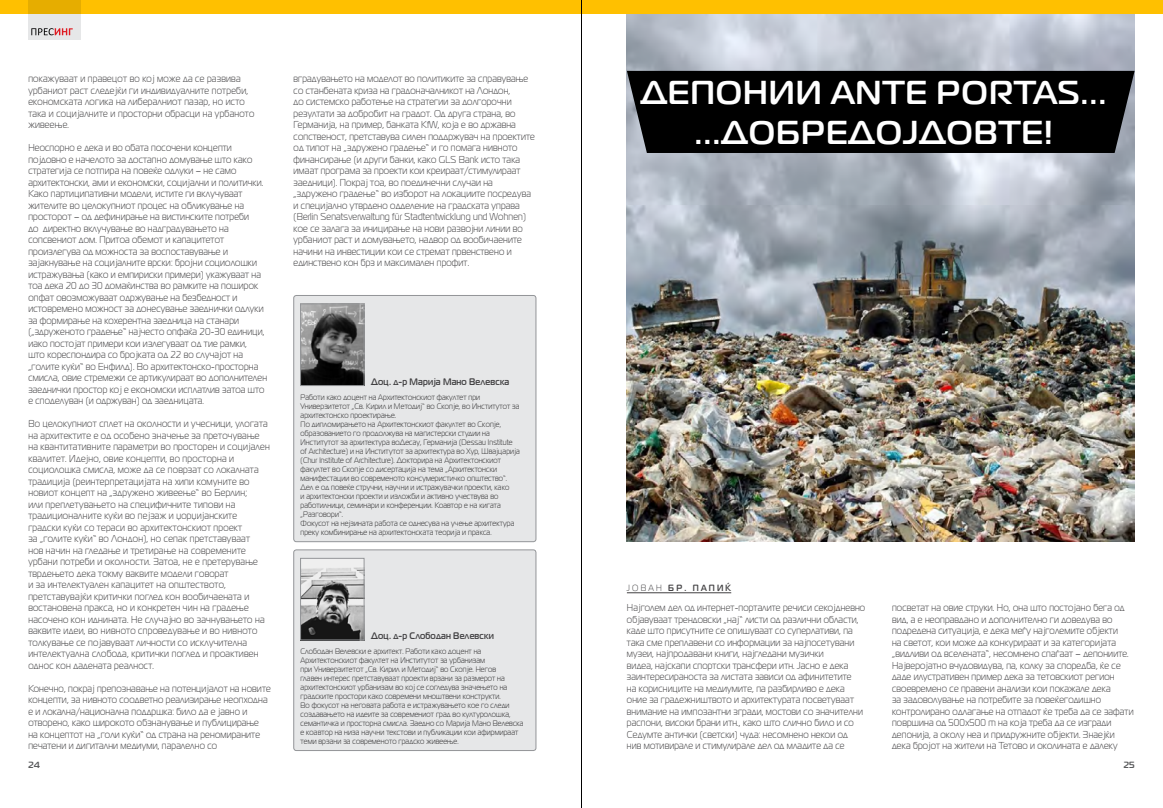
<style>
.page{position:relative;width:1163px;height:808px;background:#fff}
.page>*{position:absolute;margin:0;border:0;box-sizing:border-box;transform-origin:0 0}
.t1{font:700 33px/39.6px "ONE";letter-spacing:.03em;color:#fff}
.t2{font:10px/11.5px "ONE";letter-spacing:.02em;color:#414042;scale:.9 1}
.t3{font:700 9.5px "ONE";letter-spacing:.02em;color:#414042;scale:.9 1}
.t4{font:700 9px "ONE";color:#414042;scale:.9 1}
.t5{font:9px "ONE";color:#414042;scale:.9 1}
.t6{font:700 9px "ONE";color:#58595b}
.t7{font:8px/9px "ONE";letter-spacing:.02em;color:#292829;scale:.9 1}
</style>
<div class="page">
<img style="left:627px;top:14px;width:507px;height:528px">
<div style="left:626px;top:71px;width:508px;height:82px;background:#000"></div>
<div style="left:294px;top:550px;width:242px;height:200px;background:#e6e7e8;border-radius:3px"></div>
<div style="left:293px;top:550px;width:243px;height:201px;border:1px solid #939598;border-radius:3px"></div>
<div style="left:294px;top:295px;width:242px;height:247px;background:#e6e7e8;border-radius:3px"></div>
<div style="left:293px;top:295px;width:243px;height:247px;border:1px solid #939598;border-radius:3px"></div>
<img style="left:302px;top:567px;width:60px;height:71px">
<div style="left:300px;top:558px;width:64px;height:82px;border:1px solid #939598"></div>
<img style="left:302px;top:306px;width:60px;height:78px">
<div style="left:300px;top:304px;width:64px;height:82px;border:1px solid #939598"></div>
<hr style="left:626px;top:592px;width:105px;height:1px;background:#414042">
<div style="left:581px;top:0;width:581px;height:14px;background:#ffc000"></div>
<div style="left:0;top:0;width:581px;height:14px;background:#ffc000"></div>
<svg style="left:28px;top:0;width:53px;height:40px;background:#e5ce89"></svg>
<svg style="left:31px;top:28px;width:42px;height:7px"></svg>
<hr style="left:581px;top:0;width:1px;height:808px;background:#000">
<p class="t2" style="left:28px;top:73px;width:252px">покажуваат и правецот во кој може да се развива урбаниот раст следејќи ги индивидуалните потреби, економската логика на либералниот пазар, но исто така и социјалните и просторни обрасци на урбаното живеење.</p>
<p class="t2" style="left:28px;top:142px;width:267px">Неоспорно е дека и во обата посочени концепти појдовно е начелото за достапно домување што како стратегија се потпира на повеќе одлуки – не само архитектонски, ами и економски, социјални и политички.<br>Како партиципативни модели, истите ги вклучуваат жителите во целокупниот процес на обликување на просторот – од дефинирање на вистинските потреби<br>до директно вклучување во надградувањето на сопсвениот дом. Притоа обемот и капацитетот произлегува од можноста за воспоставување и зајакнување на социјалните врски: бројни социолошки истражувања (како и емпириски примери) укажуваат на тоа дека 20 до 30 домаќинства во рамките на поширок опфат овозможуваат одржување на безбедност и истовремено можност за донесување заеднички одлуки за формирање на кохерентна заедница на станари („здруженото градење“ најчесто опфаќа 20-30 единици, иако постојат примери кои излегуваат од тие рамки,<br>што кореспондира со бројката од 22 во случајот на „голите куќи“ во Енфилд). Во архитектонско-просторна смисла, овие стремежи се артикулираат во дополнителен заеднички простор кој е економски исплатлив затоа што е споделуван (и одржуван) од заедницата.</p>
<p class="t2" style="left:28px;top:418px;width:270px">Во целокупниот сплет на околности и учесници, улогата на архитектите е од особено значење за преточување на квантитативните параметри во просторен и социјален квалитет. Идејно, овие концепти, во просторна и социолошка смисла, може да се поврзат со локалната традиција (реинтерпретацијата на хипи комуните во новиот концепт на „здружено живеење“ во Берлин;<br>или преплетувањето на специфичните типови на традиционалните куќи во пејзаж и џорџијанските градски куќи со тераси во архитектонскиот проект<br>за „голите куќи“ во Лондон), но сепак претставуваат<br>нов начин на гледање и третирање на современите урбани потреби и околности. Затоа, не е претерување тврдењето дека токму ваквите модели говорат<br>и за интелектуален капацитет на општеството, претставувајќи критички поглед кон вообичаената и востановена пракса, но и конкретен чин на градење насочено кон иднината. Не случајно во зачнувањето на ваквите идеи, во нивното спроведување и во нивното толкување се појавуваат личности со исклучителна интелектуална слобода, критички поглед и проактивен однос кон дадената реалност.</p>
<p class="t2" style="left:28px;top:682px;width:271px">Конечно, покрај препознавање на потенцијалот на новите концепти, за нивното соодветно реализирање неопходна е и локална/национална поддршка: било да е јавно и отворено, како широкото обзнанување и публицирање на концептот на „голи куќи“ од страна на реномираните печатени и дигитални медиуми, паралелно со</p>
<p class="t2" style="left:293px;top:73px;width:269px">вградувањето на моделот во политиките за справување со станбената криза на градоначалникот на Лондон,<br>до системско работење на стратегии за долгорочни резултати за добробит на градот. Од друга страна, во Германија, на пример, банката KfW, која е во државна сопственост, претставува силен поддржувач на проектите од типот на „здружено градење“ и го помага нивното финансирање (и други банки, како GLS Bank исто така имаат програма за проекти кои креираат/стимулираат заедници). Покрај тоа, во поединечни случаи на „здружено градење“ во изборот на локациите посредува и специјално утврдено одделение на градската управа (Berlin Senatsverwaltung für Stadtentwicklung und Wohnen) кое се залага за иницирање на нови развојни линии во урбаниот раст и домувањето, надвор од вообичаените начини на инвестиции кои се стремат првенствено и единствено кон брз и максимален профит.</p>
<p class="t3" style="left:371px;top:376px;width:155px">Доц. д-р Марија Мано Велевска</p>
<p class="t7" style="left:300px;top:392px;width:245px">Работи како доцент на Архитектонскиот факултет при Универзитетот „Св. Кирил и Методиј“ во Скопје, во Институтот за архитектонско проектирање.<br>По дипломирањето на Архитектонскиот факултет во Скопје, образованието го продолжува на магистерски студии на Институтот за архитектура воДесау, Германија (Dessau Institute of Architecture) и на Институтот за архитектура во Хур, Швајцарија (Chur Institute of Architecture). Докторира на Архитектонскиот факултет во Скопје со дисертација на тема „Архитектонски манифестации во современото консумеристичко општество“.<br>Дел е од повеќе стручни, научни и истражувачки проекти, како<br>и архитектонски проекти и изложби и активно учествува во работилници, семинари и конференции. Коавтор е на кигата „Разговори“.<br>Фокусот на нејзината работа се однесува на учење архитектура преку комбинирање на архитектонската теорија и пракса.</p>
<p class="t3" style="left:371px;top:630px;width:138px">Доц. д-р Слободан Велевски</p>
<p class="t7" style="left:300px;top:647px;width:249px">Слободан Велевски е архитект. Работи како доцент на Архитектонскиот факултет на Институтот за урбанизам<br>при Универзитетот „Св. Кирил и Методиј“ во Скопје. Негов<br>главен интерес претставуваат проекти врзани за размерот на архитектонскиот урбанизам во кој се согледува значењето на градските простори како современи мноштвени конструкти.<br>Во фокусот на неговата работа е истражувањето кое го следи создавањето на идеите за современиот град во културолошка, семантичка и просторна смисла. Заедно со Марија Мано Велевска е коавтор на низа научни текстови и публикации кои афирмираат теми врзани за современото градско живеење.</p>
<h1 class="t1" style="left:640px;top:72px;width:102px">ДЕПОНИИ</h1>
<h1 class="t1" style="left:694px;top:72px;width:413px;text-indent:137px">ANTE PORTAS... ...Добредојдовте!</h1>
<p class="t5" style="left:626px;top:583px;width:33px">Јован</p>
<p class="t4" style="left:668px;top:582px;width:71px">Бр. Пап иќ</p>
<p class="t2" style="left:627px;top:602px;width:266px">Најголем дел од интернет-порталите речиси секојдневно објавуваат трендовски „нај“ листи од различни области, каде што присутните се опишуваат со суперлативи, па така сме преплавени со информации за најпосетувани музеи, најпродавани книги, најгледани музички<br>видеа, најскапи спортски трансфери итн. Јасно е дека заинтересираноста за листата зависи од афинитетите<br>на корисниците на медиумите, па разбирливо е дека оние за градежништвото и архитектурата посветуваат внимание на импозантни згради, мостови со значителни распони, високи брани итн., како што слично било и со Седумте антички (светски) чуда: несомнено некои од<br>нив мотивирале и стимулирале дел од младите да се</p>
<p class="t2" style="left:891px;top:602px;width:270px">посветат на овие струки. Но, она што постојано бега од вид, а е неоправдано и дополнително ги доведува во подредена ситуација, е дека меѓу најголемите објекти<br>на светот, кои може да конкурираат и за категоријата „видливи од вселената“, несомнено спаѓаат – депониите.<br>Најверојатно вчудовидува, па, колку за споредба, ќе се даде илустративен пример дека за тетовскиот регион своевремено се правени анализи кои покажале дека<br>за задоволување на потребите за повеќегодишно контролирано одлагање на отпадот ќе треба да се зафати површина од 500х500 m на која треба да се изгради депонија, а околу неа и придружните објекти. Знаејќи дека бројот на жители на Тетово и околината е далеку</p>
<p class="t6" style="left:28px;top:759px;width:13px">24</p>
<p class="t6" style="left:1123px;top:759px;width:13px">25</p>
</div>
